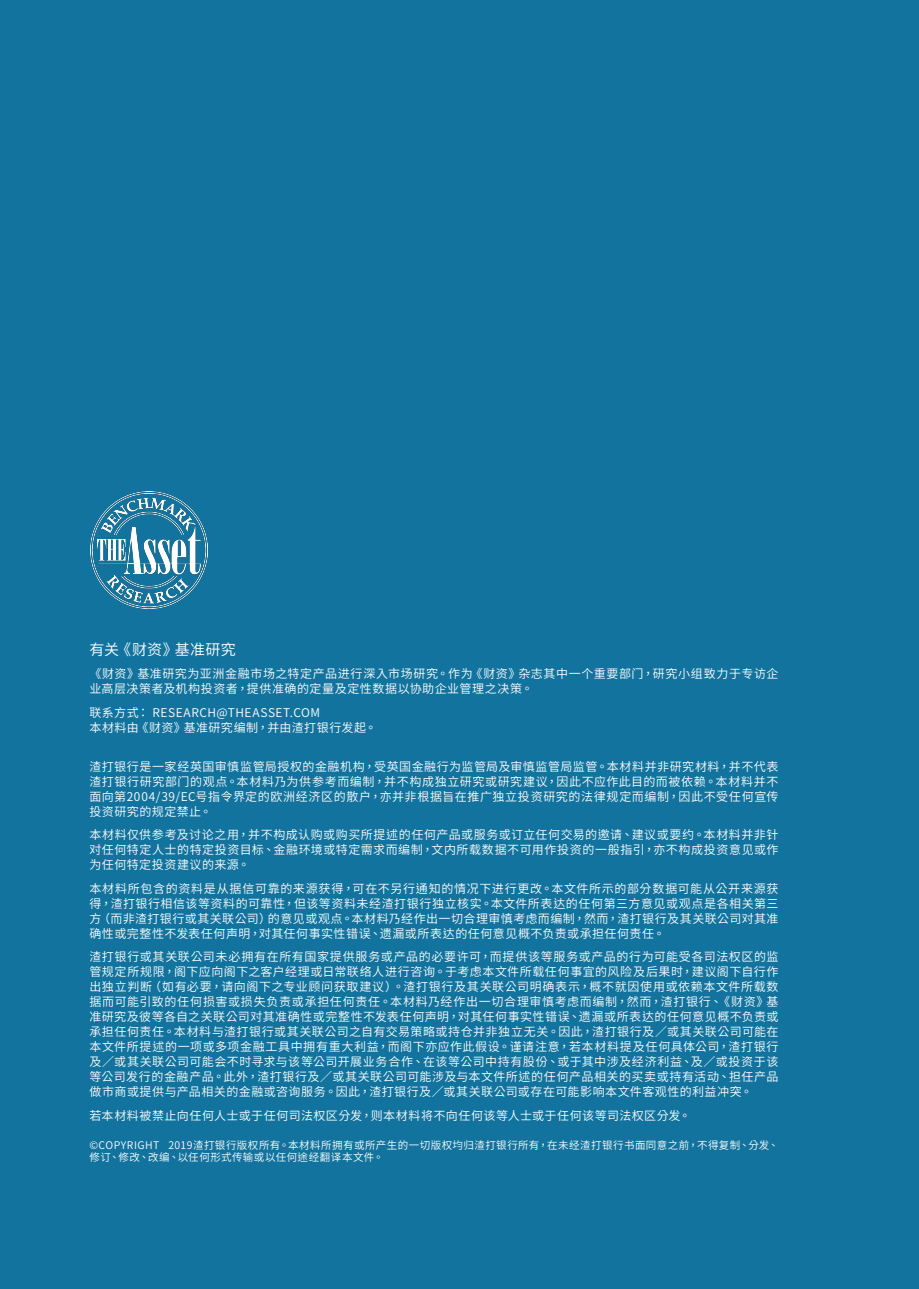
<style>
.page{position:relative;width:919px;height:1289px;background:#fff}
.page>*{position:absolute;margin:0;border:0;box-sizing:border-box;transform-origin:0 0}
.t1{font:600 15px "Noto Sans CJ Ktc";letter-spacing:.02em;color:#fff}
.t2{font:600 12px/15px "Noto Sans CJ Ktc";letter-spacing:.045em;color:#fff;text-align:justify}
.t3{font:600 10.5px/12px "Noto Sans CJ Ktc";letter-spacing:.045em;color:#fff}
</style>
<div class="page">
<div style="left:0;top:0;width:918px;height:1288px;background:#12749e"></div>
<img style="left:91px;top:492px;width:116px;height:116px">
<p class="t1" style="left:89px;top:641px;width:148px">有关《财资》基准研究</p>
<p class="t2" style="left:89px;top:666px;width:690px">《财资》基准研究为亚洲金融市场之特定产品进行深入市场研究。作为《财资》杂志其中一个重要部门，研究小组致力于专访企业高层决策者及机构投资者，提供准确的定量及定性数据以协助企业管理之决策。</p>
<p class="t2" style="left:89px;top:705px;width:232px">联系方式： RESEARCH@THEASSET.COM</p>
<p class="t2" style="left:89px;top:720px;width:289px">本材料由《财资》基准研究编制，并由渣打银行发起。</p>
<p class="t2" style="left:89px;top:758px;width:690px">渣打银行是一家经英国审慎监管局授权的金融机构，受英国金融行为监管局及审慎监管局监管。本材料并非研究材料，并不代表渣打银行研究部门的观点。本材料乃为供参考而编制，并不构成独立研究或研究建议，因此不应作此目的而被依赖。本材料并不面向第2004/39/EC号指令界定的欧洲经济区的散户，亦并非根据旨在推广独立投资研究的法律规定而编制，因此不受任何宣传投资研究的规定禁止。</p>
<p class="t2" style="left:89px;top:827px;width:690px">本材料仅供参考及讨论之用，并不构成认购或购买所提述的任何产品或服务或订立任何交易的邀请、建议或要约。本材料并非针对任何特定人士的特定投资目标、金融环境或特定需求而编制，文内所载数据不可用作投资的一般指引，亦不构成投资意见或作为任何特定投资建议的来源。</p>
<p class="t2" style="left:89px;top:880px;width:690px">本材料所包含的资料是从据信可靠的来源获得，可在不另行通知的情况下进行更改。本文件所示的部分数据可能从公开来源获得，渣打银行相信该等资料的可靠性，但该等资料未经渣打银行独立核实。本文件所表达的任何第三方意见或观点是各相关第三方（而非渣打银行或其关联公司）的意见或观点。本材料乃经作出一切合理审慎考虑而编制，然而，渣打银行及其关联公司对其准确性或完整性不发表任何声明，对其任何事实性错误、遗漏或所表达的任何意见概不负责或承担任何责任。</p>
<p class="t2" style="left:89px;top:949px;width:690px">渣打银行或其关联公司未必拥有在所有国家提供服务或产品的必要许可，而提供该等服务或产品的行为可能受各司法权区的监管规定所规限，阁下应向阁下之客户经理或日常联络人进行咨询。于考虑本文件所载任何事宜的风险及后果时，建议阁下自行作出独立判断（如有必要，请向阁下之专业顾问获取建议）。渣打银行及其关联公司明确表示，概不就因使用或依赖本文件所载数据而可能引致的任何损害或损失负责或承担任何责任。本材料乃经作出一切合理审慎考虑而编制，然而，渣打银行、《财资》基准研究及彼等各自之关联公司对其准确性或完整性不发表任何声明，对其任何事实性错误、遗漏或所表达的任何意见概不负责或承担任何责任。本材料与渣打银行或其关联公司之自有交易策略或持仓并非独立无关。因此，渣打银行及／或其关联公司可能在本文件所提述的一项或多项金融工具中拥有重大利益，而阁下亦应作此假设。谨请注意，若本材料提及任何具体公司，渣打银行及／或其关联公司可能会不时寻求与该等公司开展业务合作、在该等公司中持有股份、或于其中涉及经济利益、及／或投资于该等公司发行的金融产品。此外，渣打银行及／或其关联公司可能涉及与本文件所述的任何产品相关的买卖或持有活动、担任产品做市商或提供与产品相关的金融或咨询服务。因此，渣打银行及／或其关联公司或存在可能影响本文件客观性的利益冲突。</p>
<p class="t2" style="left:89px;top:1108px;width:603px">若本材料被禁止向任何人士或于任何司法权区分发，则本材料将不向任何该等人士或于任何该等司法权区分发。</p>
<p class="t3" style="left:89px;top:1139px;width:690px">©COPYRIGHT 2019渣打银行版权所有。本材料所拥有或所产生的一切版权均归渣打银行所有，在未经渣打银行书面同意之前，不得复制、分发、修订、修改、改编、以任何形式传输或以任何途经翻译本文件。</p>
</div>
